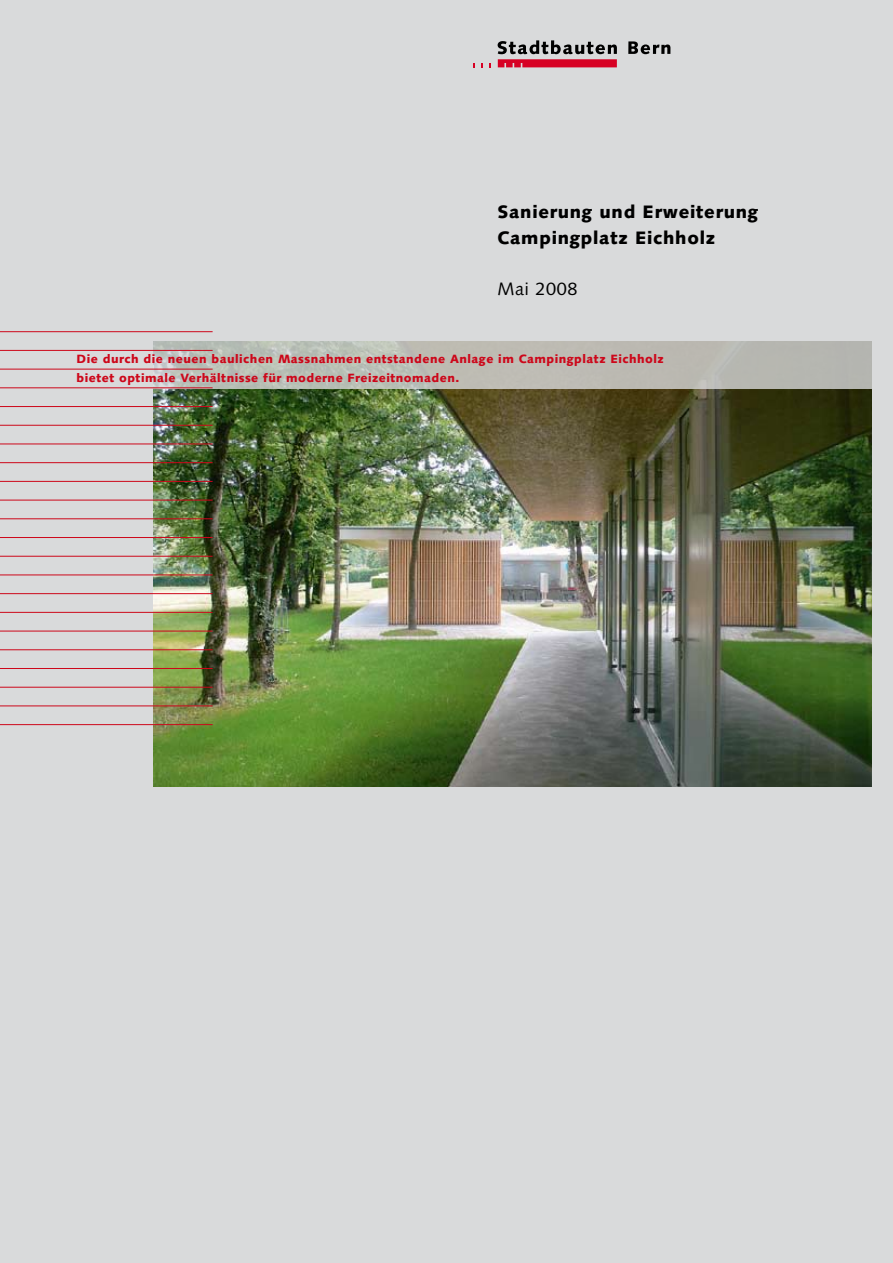
<style>
.page{position:relative;width:893px;height:1263px;background:#d9dadb}
.page>*{position:absolute;margin:0;border:0;box-sizing:border-box;transform-origin:0 0}
.t1{font:900 18px/26px "Syntax";letter-spacing:.04em;color:#000}
.t2{font:18px "Syntax";letter-spacing:.04em;color:#000}
.t3{font:900 12px/18.8px "Syntax";letter-spacing:.04em;color:#cd071a}
</style>
<div class="page">
<img style="left:153px;top:388px;width:719px;height:398px">
<svg style="left:498px;top:40px;width:119px;height:27px"></svg>
<svg style="left:628px;top:41px;width:42px;height:13px"></svg>
<svg style="left:0;top:341px;width:872px;height:47px;fill:#bcbcb4"></svg>
<hr style="left:0;top:331px;width:213px;height:1px;background:#cd071a">
<hr style="left:0;top:350px;width:213px;height:1px;background:#cd071a">
<hr style="left:0;top:369px;width:213px;height:1px;background:#cd071a">
<hr style="left:0;top:387px;width:213px;height:1px;background:#cd071a">
<hr style="left:0;top:406px;width:213px;height:1px;background:#cd071a">
<hr style="left:0;top:425px;width:213px;height:1px;background:#cd071a">
<hr style="left:0;top:444px;width:213px;height:1px;background:#cd071a">
<hr style="left:0;top:462px;width:213px;height:1px;background:#cd071a">
<hr style="left:0;top:481px;width:213px;height:1px;background:#cd071a">
<hr style="left:0;top:500px;width:213px;height:1px;background:#cd071a">
<hr style="left:0;top:518px;width:213px;height:1px;background:#cd071a">
<hr style="left:0;top:537px;width:213px;height:1px;background:#cd071a">
<hr style="left:0;top:556px;width:213px;height:1px;background:#cd071a">
<hr style="left:0;top:574px;width:213px;height:1px;background:#cd071a">
<hr style="left:0;top:593px;width:213px;height:1px;background:#cd071a">
<hr style="left:0;top:612px;width:213px;height:1px;background:#cd071a">
<hr style="left:0;top:631px;width:213px;height:1px;background:#cd071a">
<hr style="left:0;top:649px;width:213px;height:1px;background:#cd071a">
<hr style="left:0;top:668px;width:213px;height:1px;background:#cd071a">
<hr style="left:0;top:687px;width:213px;height:1px;background:#cd071a">
<hr style="left:0;top:705px;width:213px;height:1px;background:#cd071a">
<hr style="left:0;top:724px;width:213px;height:1px;background:#cd071a">
<h1 class="t1" style="left:497px;top:198px;width:262px">Sanierung und Erweiterung<br>Campingplatz Eichholz</h1>
<h1 class="t2" style="left:497px;top:279px;width:82px">Mai 2008</h1>
<p class="t3" style="left:77px;top:349px;width:589px">Die durch die neuen baulichen Massnahmen entstandene Anlage im Campingplatz Eichholz bietet optimale Verhältnisse für moderne Freizeitnomaden.</p>
</div>
